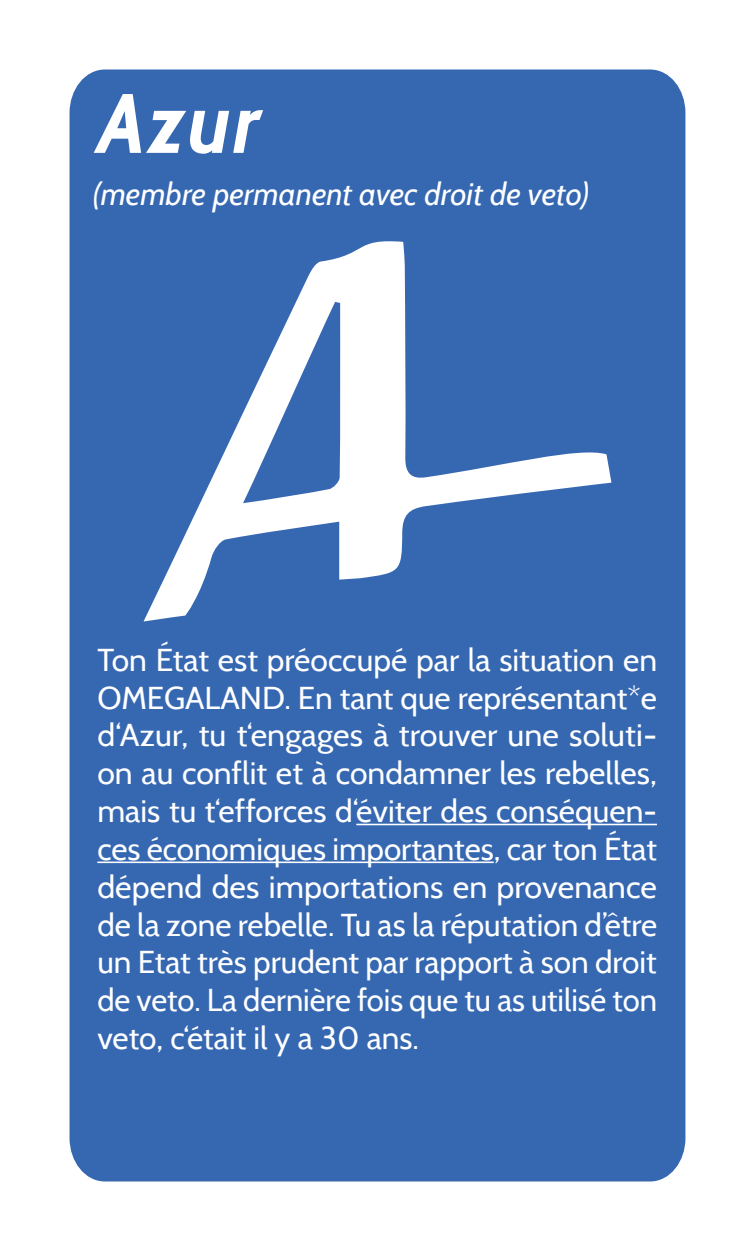
<style>
.page{position:relative;width:755px;height:1251px;background:#fff}
.page>*{position:absolute;margin:0;border:0;box-sizing:border-box;transform-origin:0 0}
.t1{font:italic 700 84px "Cabin";color:#fff}
.Blocksatz{font:31.5px/37.8px "Cabin";color:#fff;text-align:justify}
.t2{font:italic 31.5px "Cabin";color:#fff}
</style>
<div class="page">
<div style="left:69px;top:69px;width:617px;height:1113px;background:#3668b2"></div>
<svg style="left:143px;top:238px;width:468px;height:383px;fill:#3668b2"></svg>
<hr style="left:356px;top:823px;width:300px;height:2px;background:#fff">
<hr style="left:97px;top:861px;width:396px;height:1px;background:#fff">
<p class="t1" style="left:97px;top:73px;width:165px">Azur</p>
<p class="t2" style="left:93px;top:175px;width:497px">(membre permanent avec droit de veto)</p>
<p class="Blocksatz" style="left:97px;top:640px;width:561px">Ton État est préoccupé par la situation en OMEGALAND. En tant que représentant*e d‘Azur, tu t‘engages à trouver une soluti&shy;on au conflit et à condamner les rebelles, mais tu t‘efforces d‘éviter des conséquen&shy;ces économiques importantes, car ton État dépend des importations en provenance de la zone rebelle. Tu as la réputation d’être un Etat très prudent par rapport à son droit de veto. La dernière fois que tu as utilisé ton veto, c‘était il y a 30 ans.</p>
</div>
